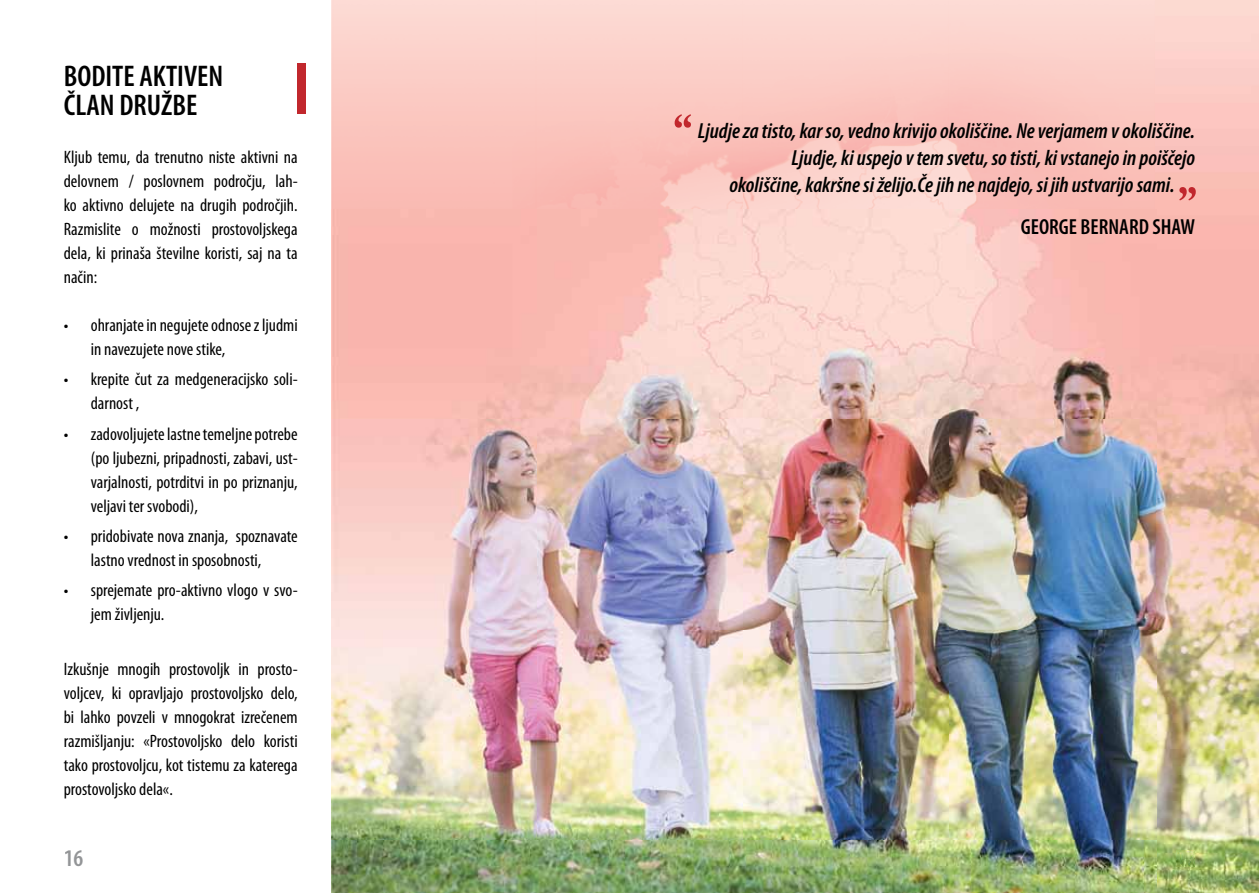
<style>
.page{position:relative;width:1259px;height:893px;background:#fff}
.page>*{position:absolute;margin:0;border:0;box-sizing:border-box;transform-origin:0 0}
.t1{font:54.75px "Plantagenet Cherokee";color:#c1272d}
.t2{font:600 condensed 30px/28.5px "Myriad Pro";color:#000}
.t3{font:600 condensed 24px "Myriad Pro";color:#939597}
.t4{font:italic 600 condensed 21.9px/27.3px "Myriad Pro";color:#000;text-align:right}
.t5{font:600 condensed 21.9px "Myriad Pro";color:#000}
.t6{font:condensed 18px/24px "Myriad Pro";color:#000;text-align:justify}
.s1{color:#fabbb4}
</style>
<div class="page">
<img style="left:332px;top:0;width:927px;height:893px">
<img style="left:1176px;top:851px;width:18px;height:15px">
<div style="left:298px;top:64px;width:8px;height:50px;background:#c1272d"></div>
<h2 class="t2" style="left:64px;top:62px;width:161px">BODITE AKTIVEN<br>ČLAN DRUŽBE</h2>
<p class="t6" style="left:64px;top:145px;width:235px">Kljub temu, da trenutno niste aktivni na delovnem / poslovnem področju, lah&shy;ko aktivno delujete na drugih področjih.<br>Razmislite o možnosti prostovoljskega dela, ki prinaša številne koristi, saj na ta način:</p>
<p class="t6" style="left:91px;top:313px;width:208px;text-indent:-27px">• ohranjate in negujete odnose z ljudmi in navezujete nove stike,</p>
<p class="t6" style="left:91px;top:367px;width:208px;text-indent:-27px">• krepite čut za medgeneracijsko soli&shy;darnost ,</p>
<p class="t6" style="left:91px;top:421px;width:208px;text-indent:-27px">• zadovoljujete lastne temeljne potrebe (po ljubezni, pripadnosti, zabavi, ust&shy;varjalnosti, potrditvi in po priznanju, veljavi ter svobodi),</p>
<p class="t6" style="left:64px;top:524px;width:235px;text-align:center">• pridobivate nova znanja, spoznavate lastno vrednost in sposobnosti,</p>
<p class="t6" style="left:91px;top:578px;width:208px;text-indent:-27px">• sprejemate pro-aktivno vlogo v svo&shy;jem življenju.</p>
<p class="t6" style="left:64px;top:656px;width:235px">Izkušnje mnogih prostovoljk in prosto&shy;voljcev, ki opravljajo prostovoljsko delo, bi lahko povzeli v mnogokrat izrečenem razmišljanju: «Prostovoljsko delo koristi tako prostovoljcu, kot tistemu za katerega prostovoljsko dela«.</p>
<h3 class="t3" style="left:64px;top:844px;width:21px">16</h3>
<h1 class="t1" style="left:673px;top:100px;width:21px">“</h1>
<p class="t4" style="left:697px;top:116px;width:499px">Ljudje za tisto, kar so, vedno krivijo okoliščine. Ne verjamem v okoliščine.<br>Ljudje, ki uspejo v tem svetu, so tisti, ki vstanejo in poiščejo<br>okoliščine, kakršne si želijo.Če jih ne najdejo, si jih ustvarijo sami. <span class="s1">.</span></p>
<p class="t5" style="left:1021px;top:213px;width:176px">GEORGE BERNARD SHAW</p>
<h1 class="t1" style="left:1197px;top:215px;width:21px;rotate:-180deg">“</h1>
</div>
